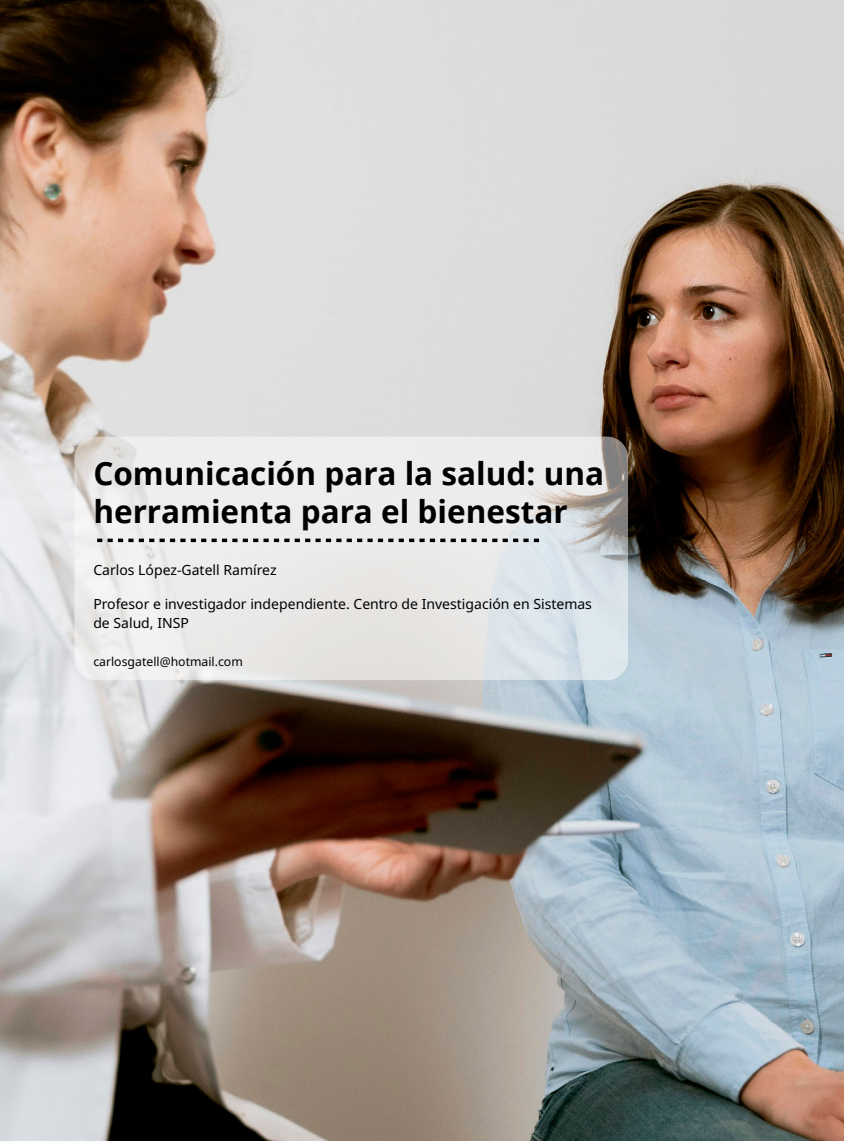
<style>
.page{position:relative;width:844px;height:1141px;background:#fff}
.page>*{position:absolute;margin:0;border:0;box-sizing:border-box;transform-origin:0 0}
.t1{font:700 31.5px/37.8px "Noto Sans";color:#000}
.t2{font:14px/18.9px "Noto Sans";color:#000}
.t3{font:12.25px "Noto Sans";color:#000}
</style>
<div class="page">
<img style="left:0;top:0;width:843px;height:1141px">
<svg style="left:74px;top:437px;width:554px;height:243px;fill:#ebebec"></svg>
<svg style="left:97px;top:539px;width:442px;height:3px"></svg>
<h1 class="t1" style="left:93px;top:454px;width:512px">Comunicación para la salud: una herramienta para el bienestar</h1>
<p class="t2" style="left:93px;top:561px;width:185px">Carlos López-Gatell Ramírez</p>
<p class="t2" style="left:93px;top:595px;width:500px">Profesor e investigador independiente. Centro de Investigación en Sistemas de Salud, INSP</p>
<p class="t3" style="left:93px;top:654px;width:151px">carlosgatell@hotmail.com</p>
</div>
